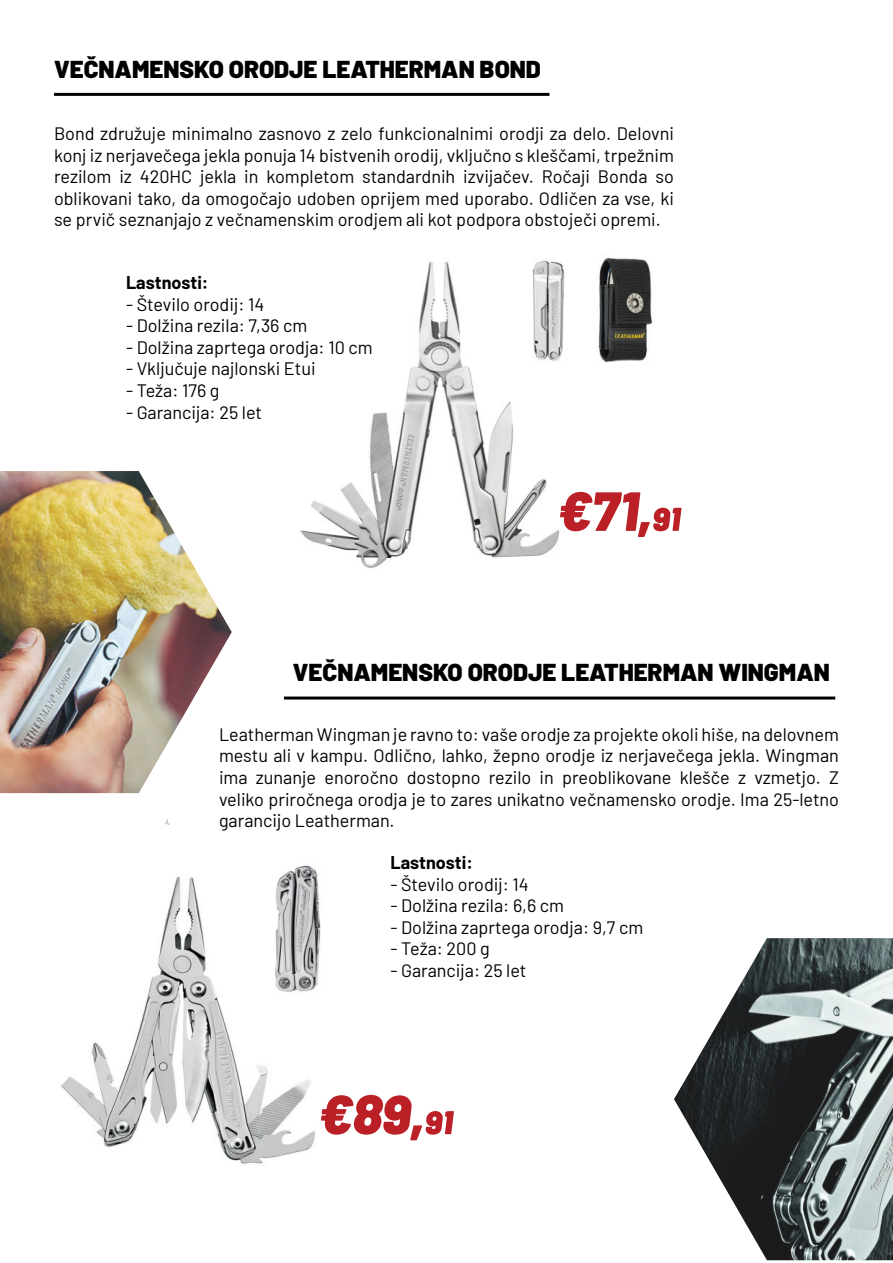
<style>
.page{position:relative;width:893px;height:1263px;background:#fff}
.page>*{position:absolute;margin:0;border:0;box-sizing:border-box;transform-origin:0 0}
.t1{font:italic 900 55.05px "Barlow";color:#bb2027}
.t2{font:900 24.45px "Barlow";color:#000}
.t3{font:18px/21.6px "Barlow";color:#000;text-align:justify}
.t4{font:700 18px "Barlow";color:#000}
</style>
<div class="page">
<img style="left:0;top:471px;width:232px;height:322px">
<img style="left:674px;top:938px;width:219px;height:322px">
<hr style="left:54px;top:93px;width:495px;height:3px;background:#000">
<hr style="left:284px;top:696px;width:551px;height:3px;background:#000">
<img style="left:300px;top:261px;width:260px;height:307px">
<img style="left:511px;top:260px;width:54px;height:121px">
<img style="left:598px;top:258px;width:55px;height:104px">
<img style="left:61px;top:876px;width:255px;height:288px">
<img style="left:242px;top:865px;width:79px;height:151px">
<svg style="left:164px;top:819px;width:6px;height:6px"></svg>
<p class="t2" style="left:54px;top:51px;width:488px">VEČNAMENSKO ORODJE LEATHERMAN BOND</p>
<p class="t3" style="left:54px;top:121px;width:621px">Bond združuje minimalno zasnovo z zelo funkcionalnimi orodji za delo. Delovni konj iz nerjavečega jekla ponuja 14 bistvenih orodij, vključno s kleščami, trpežnim rezilom iz 420HC jekla in kompletom standardnih izvijačev. Ročaji Bonda so oblikovani tako, da omogočajo udoben oprijem med uporabo. Odličen za vse, ki se prvič seznanjajo z večnamenskim orodjem ali kot podpora obstoječi opremi.</p>
<p class="t4" style="left:126px;top:269px;width:84px">Lastnosti:</p>
<p class="t3" style="left:126px;top:292px;width:140px">- Število orodij: 14</p>
<p class="t3" style="left:126px;top:313px;width:183px">- Dolžina rezila: 7,36 cm</p>
<p class="t3" style="left:126px;top:335px;width:248px">- Dolžina zaprtega orodja: 10 cm</p>
<p class="t3" style="left:126px;top:357px;width:191px">- Vključuje najlonski Etui</p>
<p class="t3" style="left:126px;top:378px;width:95px">- Teža: 176 g</p>
<p class="t3" style="left:126px;top:400px;width:138px">- Garancija: 25 let</p>
<p class="t1" style="left:558px;top:470px;width:125px">€71,91</p>
<p class="t2" style="left:293px;top:654px;width:538px">VEČNAMENSKO ORODJE LEATHERMAN WINGMAN</p>
<p class="t3" style="left:219px;top:722px;width:621px">Leatherman Wingman je ravno to: vaše orodje za projekte okoli hiše, na delovnem mestu ali v kampu. Odlično, lahko, žepno orodje iz nerjavečega jekla. Wingman ima zunanje enoročno dostopno rezilo in preoblikovane klešče z vzmetjo. Z veliko priročnega orodja je to zares unikatno večnamensko orodje. Ima 25-letno garancijo Leatherman.</p>
<p class="t4" style="left:390px;top:849px;width:84px">Lastnosti:</p>
<p class="t3" style="left:390px;top:872px;width:140px">- Število orodij: 14</p>
<p class="t3" style="left:390px;top:893px;width:175px">- Dolžina rezila: 6,6 cm</p>
<p class="t3" style="left:390px;top:915px;width:254px">- Dolžina zaprtega orodja: 9,7 cm</p>
<p class="t3" style="left:390px;top:937px;width:101px">- Teža: 200 g</p>
<p class="t3" style="left:390px;top:958px;width:138px">- Garancija: 25 let</p>
<p class="t1" style="left:319px;top:1073px;width:136px">€89,91</p>
</div>
